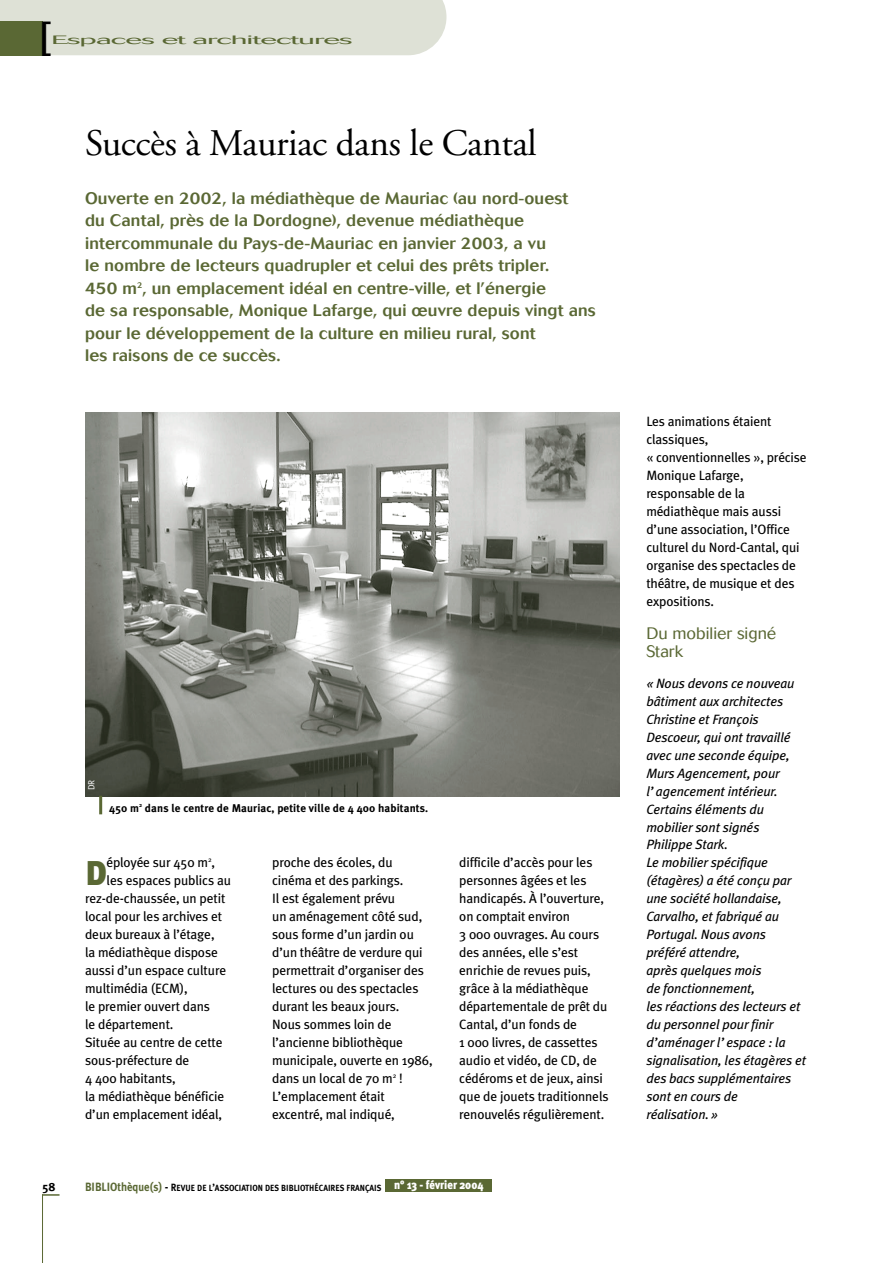
<style>
.page{position:relative;width:893px;height:1263px;background:#fff}
.page>*{position:absolute;margin:0;border:0;box-sizing:border-box;transform-origin:0 0}
.t1{font:300 48.75px "Cosmos";color:#000}
.t2{font:37.5px "Adobe Garamond";letter-spacing:-.01em;color:#000}
.t3{font:900 34.35px "Meta Plus";color:#5a6834}
.t4{font:500 16.5px/22.5px "Cosmos";letter-spacing:.01em;color:#5a6834}
.t5{font:300 16.5px/18px "Cosmos";color:#5a6834}
.t6{font:13.5px/18px "Meta Plus";letter-spacing:-.01em;color:#000}
.t7{font:italic 13.5px/18px "Meta Plus";letter-spacing:-.01em;color:#000}
.t8{font:300 12px "Cosmos";letter-spacing:-.035em;color:#5a6834;scale:2.5 1}
.t9{font:700 12px "Meta Plus";color:#000}
.t10{font:700 11.25px "Meta Plus";letter-spacing:.01em;color:#000}
.t11{font:9px "Meta Plus Normal";color:#fff}
.t12{font:700 8.85px "Meta Plus";color:#000;scale:.9 1}
.s1{font-size:12px;color:#5a6834}
.s2{font-size:12px}
.s3{font-size:10.5px}
</style>
<div class="page">
<div style="left:0;top:0;width:446px;height:55px;background:#dee1d6"></div>
<div style="left:0;top:21px;width:43px;height:34px;background:#5a6834"></div>
<div style="left:386px;top:1179px;width:106px;height:13px;background:#5a6834"></div>
<hr style="left:42px;top:1194px;width:1px;height:69px;background:#5a6834">
<svg style="left:43px;top:1194px;width:17px;height:2px"></svg>
<img style="left:85px;top:413px;width:534px;height:383px">
<hr style="left:99px;top:796px;width:3px;height:18px;background:#5a6834">
<h1 class="t1" style="left:39px;top:19px;width:14px">[</h1>
<p class="t8" style="left:51px;top:35px;width:122px">Espaces et architectures</p>
<h2 class="t2" style="left:85px;top:128px;width:453px">Succès à Mauriac dans le Cantal</h2>
<p class="t4" style="left:85px;top:188px;width:512px">Ouverte en 2002, la médiathèque de Mauriac (au nord-ouest<br>du Cantal, près de la Dordogne), devenue médiathèque intercommunale du Pays-de-Mauriac en janvier 2003, a vu<br>le nombre de lecteurs quadrupler et celui des prêts tripler.<br>450 m<sup>2</sup>, un emplacement idéal en centre-ville, et l’énergie<br>de sa responsable, Monique Lafarge, qui œuvre depuis vingt ans pour le développement de la culture en milieu rural, sont<br>les raisons de ce succès.</p>
<p class="t11" style="left:86px;top:790px;width:12px;rotate:-90deg">DR</p>
<p class="t10" style="left:109px;top:801px;width:321px">450 m<sup>2</sup> dans le centre de Mauriac, petite ville de 4 400 habitants.</p>
<h3 class="t3" style="left:85px;top:853px;width:23px">D</h3>
<p class="t6" style="left:107px;top:853px;width:110px">éployée sur 450 m<sup>2</sup>,</p>
<p class="t6" style="left:107px;top:871px;width:126px">les espaces publics au</p>
<p class="t6" style="left:85px;top:889px;width:142px">rez-de-chaussée, un petit</p>
<p class="t6" style="left:85px;top:907px;width:139px">local pour les archives et</p>
<p class="t6" style="left:85px;top:925px;width:131px">deux bureaux à l’étage,</p>
<p class="t6" style="left:85px;top:943px;width:134px">la médiathèque dispose</p>
<p class="t6" style="left:85px;top:961px;width:143px">aussi d’un espace culture</p>
<p class="t6" style="left:85px;top:979px;width:104px">multimédia (ECM),</p>
<p class="t6" style="left:85px;top:997px;width:127px">le premier ouvert dans</p>
<p class="t6" style="left:85px;top:1015px;width:90px">le département.</p>
<p class="t6" style="left:85px;top:1033px;width:139px">Située au centre de cette</p>
<p class="t6" style="left:85px;top:1051px;width:106px">sous-préfecture de</p>
<p class="t6" style="left:85px;top:1069px;width:92px">4 400 habitants,</p>
<p class="t6" style="left:85px;top:1087px;width:141px">la médiathèque bénéficie</p>
<p class="t6" style="left:85px;top:1105px;width:138px">d’un emplacement idéal,</p>
<p class="t6" style="left:272px;top:853px;width:162px">proche des écoles, du cinéma et des parkings.<br>Il est également prévu<br>un aménagement côté sud, sous forme d’un jardin ou d’un théâtre de verdure qui permettrait d’organiser des lectures ou des spectacles durant les beaux jours.<br>Nous sommes loin de l’ancienne bibliothèque municipale, ouverte en 1986, dans un local de 70 m<sup>2</sup> !<br>L’emplacement était excentré, mal indiqué,</p>
<p class="t6" style="left:459px;top:853px;width:151px">difficile d’accès pour les personnes âgées et les handicapés. À l’ouverture, on comptait environ<br>3 000 ouvrages. Au cours des années, elle s’est enrichie de revues puis, grâce à la médiathèque départementale de prêt du<br>Cantal, d’un fonds de<br>1 000 livres, de cassettes audio et vidéo, de CD, de cédéroms et de jeux, ainsi que de jouets traditionnels renouvelés régulièrement.</p>
<p class="t9" style="left:43px;top:1179px;width:15px">58</p>
<p class="t12" style="left:85px;top:1182px;width:444px"><span class="s1">BIBLIOthèque(s)</span> <span class="s2">-</span> <span class="s3">R</span>EVUE DE L<span class="s3">’</span>ASSOCIATION DES BIBLIOTHÉCAIRES FRANÇAIS <sup>n°</sup> <sup>13</sup> <sup>-</sup> <sup>février</sup> <sup>2004</sup></p>
<p class="t6" style="left:646px;top:412px;width:162px">Les animations étaient classiques,<br>« conventionnelles », précise<br>Monique Lafarge, responsable de la médiathèque mais aussi d’une association, l’Office culturel du Nord-Cantal, qui organise des spectacles de théâtre, de musique et des expositions.</p>
<p class="t5" style="left:646px;top:625px;width:131px">Du mobilier signé<br>Stark</p>
<p class="t7" style="left:646px;top:674px;width:161px">« Nous devons ce nouveau bâtiment aux architectes<br>Christine et François<br>Descoeur, qui ont travaillé avec une seconde équipe,<br>Murs Agencement, pour l’agencement intérieur.<br>Certains éléments du mobilier sont signés<br>Philippe Stark.<br>Le mobilier spécifique (étagères) a été conçu par une société hollandaise,<br>Carvalho, et fabriqué au<br>Portugal. Nous avons préféré attendre,<br>après quelques mois<br>de fonctionnement,<br>les réactions des lecteurs et du personnel pour finir d’aménager l’espace : la signalisation, les étagères et des bacs supplémentaires sont en cours de<br>réalisation. »</p>
</div>
